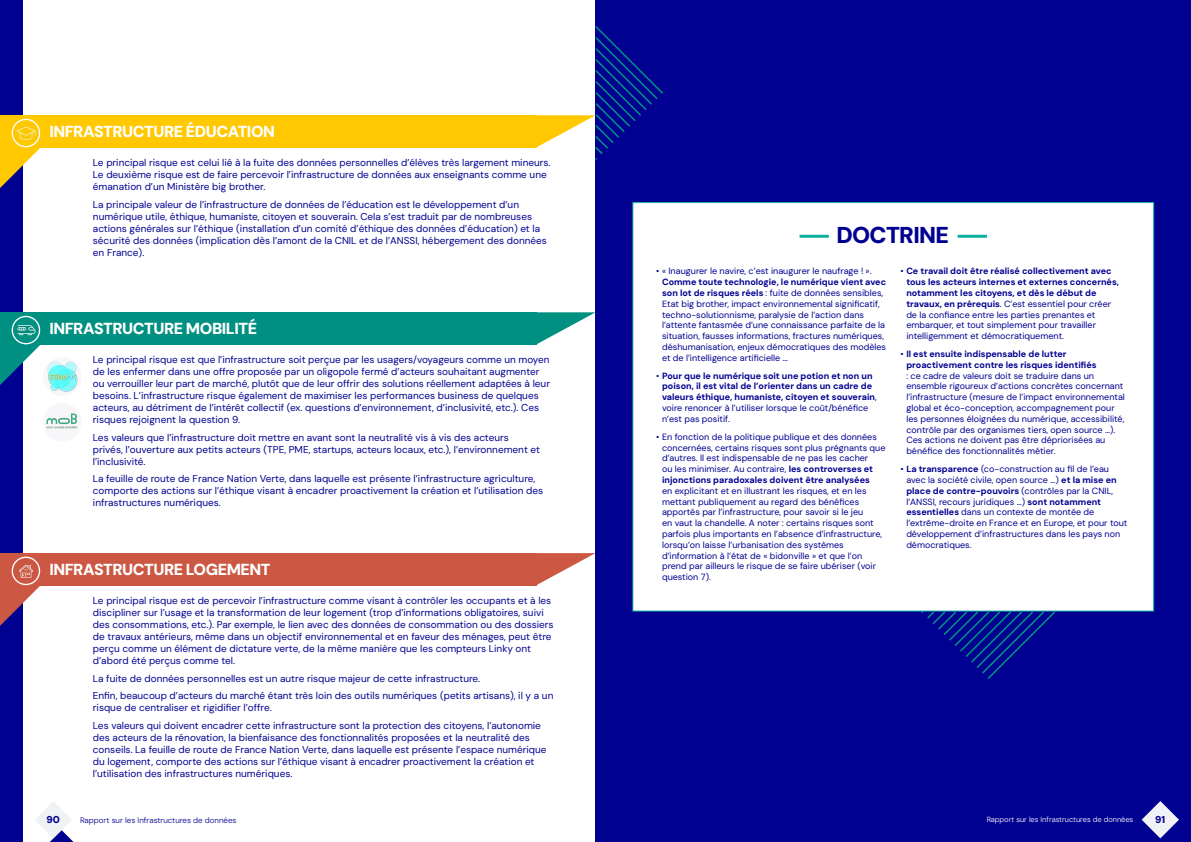
<style>
.page{position:relative;width:1191px;height:842px;background:#fff}
.page>*{position:absolute;margin:0;border:0;box-sizing:border-box;transform-origin:0 0}
.t1{font:900 23px "DM Sans 18 pt";letter-spacing:-.03em;color:#000091}
.t2{font:900 16px "DM Sans 18 pt";letter-spacing:-.03em;color:#fff}
.t3{font:10px/12px "DM Sans";color:#000091}
.t4{font:900 10px "DM Sans";color:#000091}
.t5{font:9px/10.8px "DM Sans";color:#000091}
.t6{font:700 9px/10.8px "DM Sans";color:#000091}
.t7{font:300 8px "DM Sans";color:#000091}
.t8{font:300 7.5px "DM Sans";color:#fff}
.s1{font-weight:700}
.s2{font-weight:400}
</style>
<div class="page">
<div style="left:0;top:0;width:23px;height:842px;background:#000091"></div>
<svg style="left:0;top:344px;width:50px;height:41px"></svg>
<div style="left:0;top:312px;width:536px;height:32px;background:#009081"></div>
<svg style="left:536px;top:312px;width:59px;height:32px"></svg>
<img style="left:12px;top:316px;width:28px;height:28px;border-radius:14px">
<div style="left:12px;top:316px;width:28px;height:28px;border:1px solid #fff;border-radius:50%"></div>
<svg style="left:0;top:585px;width:50px;height:41px"></svg>
<div style="left:0;top:553px;width:536px;height:32px;background:#cc5742"></div>
<svg style="left:536px;top:553px;width:59px;height:32px"></svg>
<img style="left:12px;top:557px;width:28px;height:27px;border-radius:14px">
<div style="left:12px;top:557px;width:28px;height:28px;border:1px solid #fff;border-radius:50%"></div>
<svg style="left:0;top:147px;width:50px;height:41px"></svg>
<div style="left:0;top:115px;width:536px;height:32px;background:#ffc800"></div>
<img style="left:12px;top:119px;width:28px;height:28px;border-radius:14px">
<div style="left:12px;top:119px;width:28px;height:28px;border:1px solid #fff;border-radius:50%"></div>
<div style="left:43px;top:357px;width:39px;height:39px;background:#f7f7fa;border-radius:50%"></div>
<img style="left:44px;top:359px;width:34px;height:33px">
<div style="left:43px;top:403px;width:39px;height:38px;background:#f7f7fa;border-radius:50%"></div>
<img style="left:46px;top:413px;width:31px;height:16px">
<div style="left:595px;top:0;width:596px;height:842px;background:#000091"></div>
<svg style="left:921px;top:612px;width:134px;height:67px"></svg>
<svg style="left:477px;top:26px;width:186px;height:134px"></svg>
<div style="left:633px;top:203px;width:520px;height:408px;background:#fff"></div>
<hr style="left:799px;top:235px;width:30px;height:3px;background:#0eb09d">
<hr style="left:957px;top:235px;width:30px;height:3px;background:#0eb09d">
<svg style="left:35px;top:801px;width:39px;height:41px"></svg>
<svg style="left:1141px;top:801px;width:38px;height:38px"></svg>
<h2 class="t2" style="left:49px;top:121px;width:227px">INFRASTRUCTURE ÉDUCATION</h2>
<p class="t3" style="left:93px;top:157px;width:459px">Le principal risque est celui lié à la fuite des données personnelles d’élèves très largement mineurs.<br>Le deuxième risque est de faire percevoir l’infrastructure de données aux enseignants comme une émanation d’un Ministère big brother.</p>
<p class="t3" style="left:93px;top:198px;width:455px">La principale valeur de l’infrastructure de données de l’éducation est le développement d’un numérique utile, éthique, humaniste, citoyen et souverain. Cela s’est traduit par de nombreuses actions générales sur l’éthique (installation d’un comité d’éthique des données d’éducation) et la sécurité des données (implication dès l’amont de la CNIL et de l’ANSSI, hébergement des données en France).</p>
<h2 class="t2" style="left:49px;top:318px;width:209px">INFRASTRUCTURE MOBILITÉ</h2>
<p class="t3" style="left:93px;top:353px;width:458px">Le principal risque est que l’infrastructure soit perçue par les usagers/voyageurs comme un moyen de les enfermer dans une offre proposée par un oligopole fermé d’acteurs souhaitant augmenter ou verrouiller leur part de marché, plutôt que de leur offrir des solutions réellement adaptées à leur besoins. L’infrastructure risque également de maximiser les performances business de quelques acteurs, au détriment de l’intérêt collectif (ex. questions d’environnement, d’inclusivité, etc.). Ces risques rejoignent la question 9.</p>
<p class="t3" style="left:93px;top:431px;width:448px">Les valeurs que l’infrastructure doit mettre en avant sont la neutralité vis à vis des acteurs privés, l’ouverture aux petits acteurs (TPE, PME, startups, acteurs locaux, etc.), l’environnement et l’inclusivité.</p>
<p class="t3" style="left:93px;top:473px;width:452px">La feuille de route de France Nation Verte, dans laquelle est présente l’infrastructure agriculture, comporte des actions sur l’éthique visant à encadrer proactivement la création et l’utilisation des infrastructures numériques.</p>
<h2 class="t2" style="left:49px;top:559px;width:223px">INFRASTRUCTURE LOGEMENT</h2>
<p class="t3" style="left:93px;top:594px;width:462px">Le principal risque est de percevoir l’infrastructure comme visant à contrôler les occupants et à les discipliner sur l’usage et la transformation de leur logement (trop d’informations obligatoires, suivi des consommations, etc.). Par exemple, le lien avec des données de consommation ou des dossiers de travaux antérieurs, même dans un objectif environnemental et en faveur des ménages, peut être perçu comme un élément de dictature verte, de la même manière que les compteurs Linky ont d’abord été perçus comme tel.</p>
<p class="t3" style="left:93px;top:669px;width:462px;line-height:17.7px">La fuite de données personnelles est un autre risque majeur de cette infrastructure.<br>Enfin, beaucoup d’acteurs du marché étant très loin des outils numériques (petits artisans), il y a un</p>
<p class="t3" style="left:93px;top:699px;width:449px;line-height:17.7px">risque de centraliser et rigidifier l’offre.<br>Les valeurs qui doivent encadrer cette infrastructure sont la protection des citoyens, l’autonomie</p>
<p class="t3" style="left:93px;top:731px;width:455px">des acteurs de la rénovation, la bienfaisance des fonctionnalités proposées et la neutralité des conseils. La feuille de route de France Nation Verte, dans laquelle est présente l’espace numérique du logement, comporte des actions sur l’éthique visant à encadrer proactivement la création et l’utilisation des infrastructures numériques.</p>
<h1 class="t1" style="left:836px;top:221px;width:114px">DOCTRINE</h1>
<p class="t5" style="left:656px;top:266px;width:217px">• « Inaugurer le navire, c’est inaugurer le naufrage ! ».</p>
<p class="t5" style="left:662px;top:277px;width:226px"><span class="s1">Comme toute technologie, le numérique vient avec son lot de risques réels</span> : fuite de données sensibles, Etat big brother, impact environnemental significatif, techno-solutionnisme, paralysie de l’action dans l’attente fantasmée d’une connaissance parfaite de la situation, fausses informations, fractures numériques, déshumanisation, enjeux démocratiques des modèles et de l’intelligence artificielle …</p>
<p class="t6" style="left:662px;top:370px;width:216px;text-indent:-6px"><span class="s2">•</span> Pour que le numérique soit une potion et non un poison, il est vital de l’orienter dans un cadre de valeurs éthique, humaniste, citoyen et souverain<span class="s2">, voire renoncer à l’utiliser lorsque le coût/bénéfice n’est pas positif.</span></p>
<p class="t5" style="left:662px;top:431px;width:225px;text-indent:-6px">• En fonction de la politique publique et des données concernées, certains risques sont plus prégnants que d’autres. Il est indispensable de ne pas les cacher<br>ou les minimiser. Au contraire, <span class="s1">les controverses et injonctions paradoxales doivent être analysées</span></p>
<p class="t5" style="left:662px;top:485px;width:222px">en explicitant et en illustrant les risques, et en les mettant publiquement au regard des bénéfices apportés par l’infrastructure, pour savoir si le jeu<br>en vaut la chandelle. A noter : certains risques sont parfois plus importants en l’absence d’infrastructure, lorsqu’on laisse l’urbanisation des systèmes d’information à l’état de « bidonville » et que l’on prend par ailleurs le risque de se faire ubériser (voir question 7).</p>
<p class="t6" style="left:906px;top:266px;width:214px;text-indent:-6px"><span class="s2">•</span> Ce travail doit être réalisé collectivement avec tous les acteurs internes et externes concernés, notamment les citoyens, et dès le début de travaux, en prérequis<span class="s2">. C’est essentiel pour créer de la confiance entre les parties prenantes et embarquer, et tout simplement pour travailler intelligemment et démocratiquement.</span></p>
<p class="t6" style="left:906px;top:348px;width:192px;text-indent:-6px"><span class="s2">•</span> Il est ensuite indispensable de lutter proactivement contre les risques identifiés</p>
<p class="t5" style="left:906px;top:370px;width:220px">: ce cadre de valeurs doit se traduire dans un ensemble rigoureux d’actions concrètes concernant l’infrastructure (mesure de l’impact environnemental global et éco-conception, accompagnement pour les personnes éloignées du numérique, accessibilité, contrôle par des organismes tiers, open source …).<br>Ces actions ne doivent pas être dépriorisées au bénéfice des fonctionnalités métier.</p>
<p class="t5" style="left:906px;top:464px;width:223px;text-indent:-6px">• <span class="s1">La transparence</span> (co-construction au fil de l’eau avec la société civile, open source …) <span class="s1">et la mise en place de contre-pouvoirs</span> (contrôles par la CNIL, l’ANSSI, recours juridiques …) <span class="s1">sont notamment essentielles</span> dans un contexte de montée de l’extrême-droite en France et en Europe, et pour tout développement d’infrastructures dans les pays non démocratiques.</p>
<p class="t4" style="left:47px;top:813px;width:15px">90</p>
<p class="t7" style="left:80px;top:815px;width:158px">Rapport sur les Infrastructures de données</p>
<p class="t8" style="left:986px;top:815px;width:148px">Rapport sur les Infrastructures de données</p>
<p class="t4" style="left:1155px;top:813px;width:12px">91</p>
</div>
